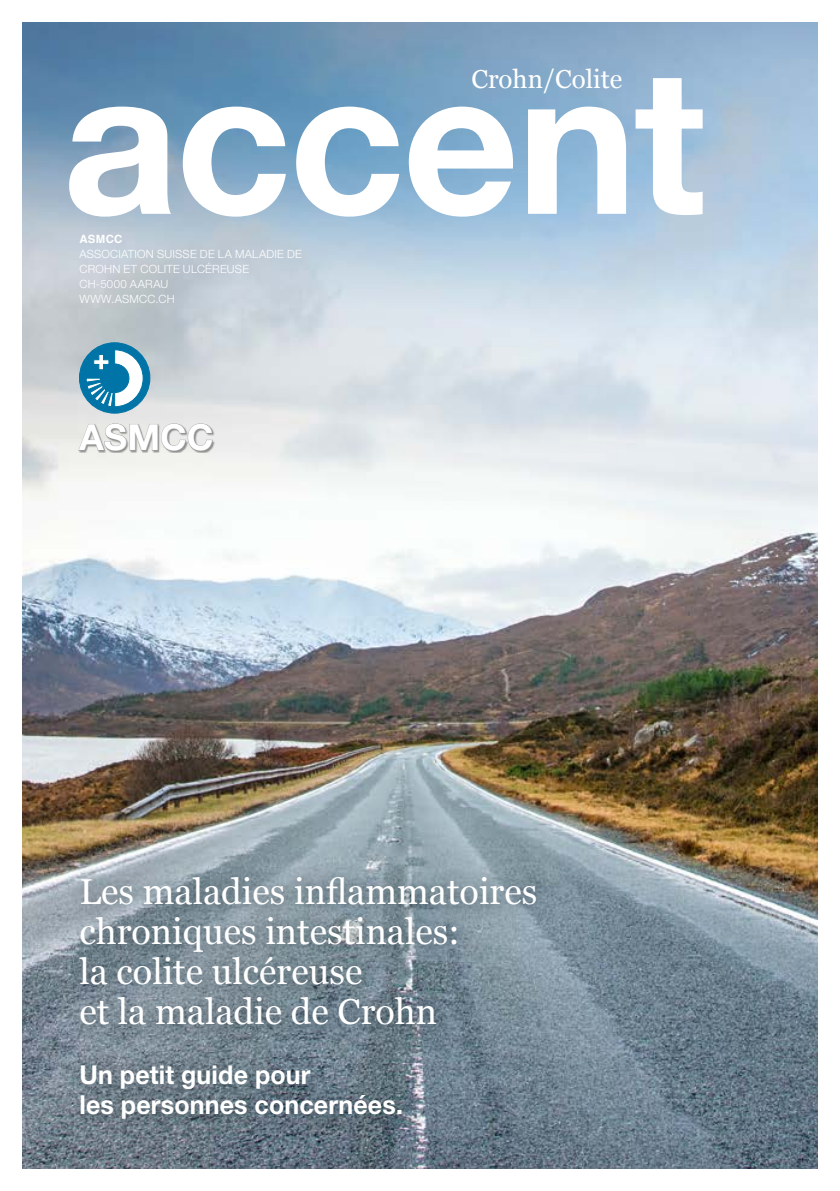
<style>
.page{position:relative;width:840px;height:1191px;background:#fff}
.page>*{position:absolute;margin:0;border:0;box-sizing:border-box;transform-origin:0 0}
.t1{font:700 201.8px "Helvetica Neue LT Pro";letter-spacing:-.015em;color:#fff}
.t2{font:36px/40px "Georgia";color:#fff}
.t3{font:700 36px "Helvetica Neue LT Pro";color:#fff}
.t4{font:700 26px/30px "Helvetica Neue LT Pro";letter-spacing:.005em;color:#fff;scale:.96 1}
.t5{font:26px "Georgia";color:#fff}
.t6{font:300 11.4px/15.2px "Helvetica Neue LT";letter-spacing:.02em;color:#fff}
.t7{font:700 11.4px "Helvetica";letter-spacing:.03em;color:#fff}
</style>
<div class="page">
<img style="left:23px;top:23px;width:793px;height:1145px">
<div style="left:79px;top:424px;width:135px;height:29px;background:#000;opacity:.4"></div>
<svg style="left:78px;top:423px;width:134px;height:28px;background:#b6b7b5"></svg>
<div style="left:79px;top:343px;width:71px;height:70px;background:#0074a6;border-radius:50%"></div>
<div style="left:79px;top:342px;width:71px;height:71px;border:1px solid #0074a6;border-radius:50%"></div>
<svg style="left:86px;top:350px;width:57px;height:57px"></svg>
<div style="left:64px;top:860px;width:491px;height:278px;background:#0a1b20;opacity:.17"></div>
<p class="t5" style="left:471px;top:60px;width:152px">Crohn/Colite</p>
<h1 class="t1" style="left:63px;top:17px;width:644px">accent</h1>
<p class="t7" style="left:79px;top:229px;width:44px">ASMCC</p>
<p class="t6" style="left:79px;top:246px;width:224px">ASSOCIATION SUISSE DE LA MALADIE DE<br>CROHN ET COLITE ULCÉREUSE<br>CH-5000 AARAU<br>WWW.ASMCC.CH</p>
<p class="t3" style="left:79px;top:415px;width:136px">ASMCC</p>
<p class="t2" style="left:79px;top:869px;width:459px">Les maladies inflammatoires chroniques intestinales:<br>la colite ulcéreuse<br>et la maladie de Crohn</p>
<p class="t4" style="left:79px;top:1058px;width:338px">Un petit guide pour<br>les personnes concernées.</p>
</div>
